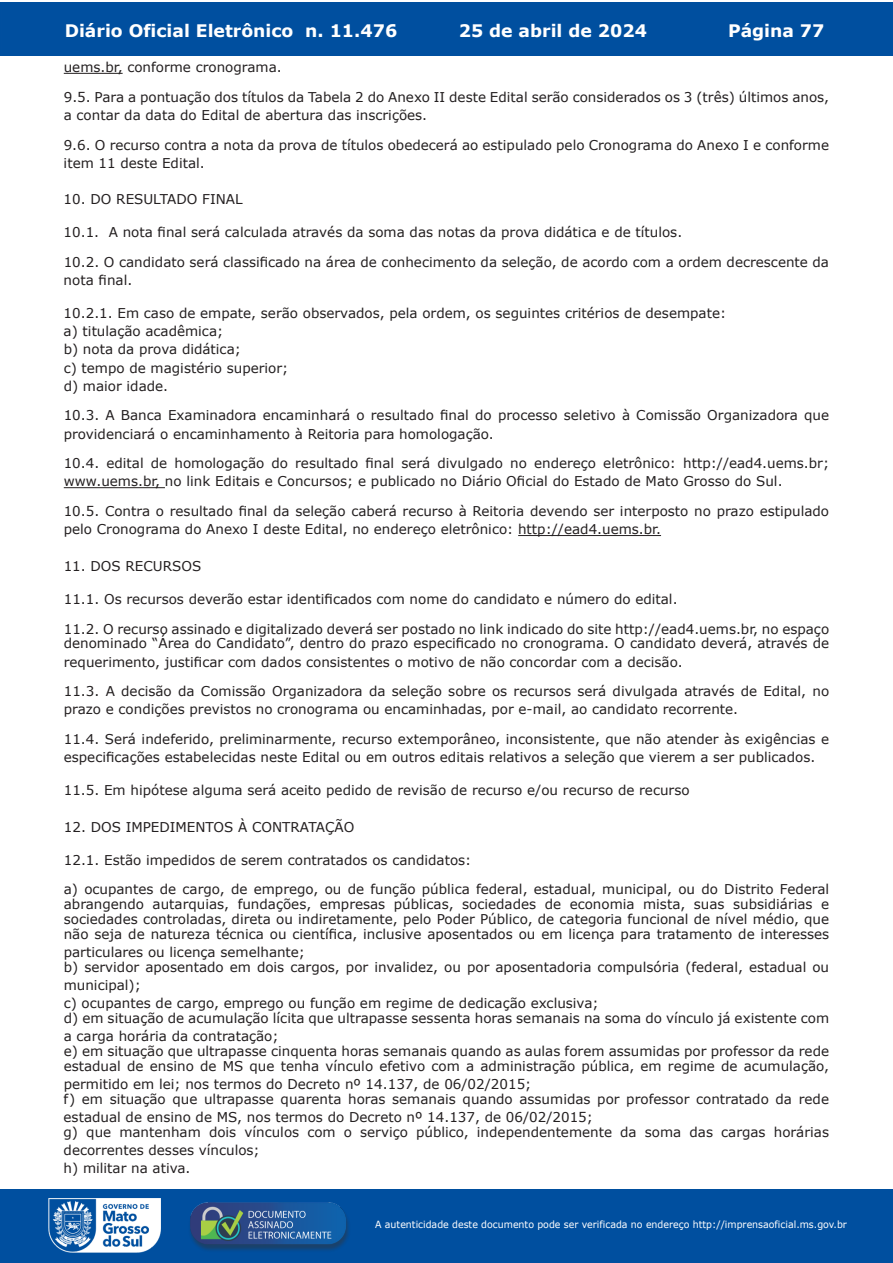
<style>
.page{position:relative;width:893px;height:1263px;background:#fff}
.page>*{position:absolute;margin:0;border:0;box-sizing:border-box;transform-origin:0 0}
.t1{font:700 17.25px "Verdana";color:#fff}
.t2{font:13.5px/18.1px "Verdana";color:#231f20}
.t3{font:9.9px "Verdana";color:#fff;scale:.95 1}
</style>
<div class="page">
<div style="left:0;top:2px;width:893px;height:53px;background:#004f9f"></div>
<div style="left:1px;top:1189px;width:892px;height:74px;background:#004f9f"></div>
<img style="left:49px;top:1198px;width:111px;height:54px">
<img style="left:185px;top:1201px;width:168px;height:54px">
<hr style="left:64px;top:73px;width:59px;height:1px;background:#231f20">
<hr style="left:64px;top:487px;width:101px;height:1px;background:#231f20">
<hr style="left:518px;top:535px;width:143px;height:1px;background:#231f20">
<p class="t1" style="left:65px;top:18px;width:334px">Diário Oficial Eletrônico n. 11.476</p>
<p class="t1" style="left:459px;top:18px;width:190px">25 de abril de 2024</p>
<p class="t1" style="left:728px;top:18px;width:98px">Página 77</p>
<p class="t2" style="left:64px;top:52px;width:767px;line-height:29.7px">uems.br, conforme cronograma.<br>9.5. Para a pontuação dos títulos da Tabela 2 do Anexo II deste Edital serão considerados os 3 (três) últimos anos,</p>
<p class="t2" style="left:64px;top:100px;width:767px;line-height:29.7px">a contar da data do Edital de abertura das inscrições.<br>9.6. O recurso contra a nota da prova de títulos obedecerá ao estipulado pelo Cronograma do Anexo I e conforme</p>
<p class="t2" style="left:64px;top:154px;width:143px">item 11 deste Edital.</p>
<p class="t2" style="left:64px;top:190px;width:180px">10. DO RESULTADO FINAL</p>
<p class="t2" style="left:64px;top:217px;width:767px;line-height:29.7px">10.1. A nota final será calculada através da soma das notas da prova didática e de títulos.<br>10.2. O candidato será classificado na área de conhecimento da seleção, de acordo com a ordem decrescente da</p>
<p class="t2" style="left:64px;top:271px;width:70px">nota final.</p>
<p class="t2" style="left:64px;top:304px;width:664px">10.2.1. Em caso de empate, serão observados, pela ordem, os seguintes critérios de desempate: a) titulação acadêmica;<br>b) nota da prova didática;<br>c) tempo de magistério superior;<br>d) maior idade.</p>
<p class="t2" style="left:64px;top:406px;width:767px">10.3. A Banca Examinadora encaminhará o resultado final do processo seletivo à Comissão Organizadora que providenciará o encaminhamento à Reitoria para homologação.</p>
<p class="t2" style="left:64px;top:454px;width:767px">10.4. edital de homologação do resultado final será divulgado no endereço eletrônico: http://ead4.uems.br; www.uems.br, no link Editais e Concursos; e publicado no Diário Oficial do Estado de Mato Grosso do Sul.</p>
<p class="t2" style="left:64px;top:502px;width:767px">10.5. Contra o resultado final da seleção caberá recurso à Reitoria devendo ser interposto no prazo estipulado pelo Cronograma do Anexo I deste Edital, no endereço eletrônico: http://ead4.uems.br.</p>
<p class="t2" style="left:64px;top:557px;width:139px">11. DOS RECURSOS</p>
<p class="t2" style="left:64px;top:584px;width:767px;line-height:29.7px">11.1. Os recursos deverão estar identificados com nome do candidato e número do edital.<br>11.2. O recurso assinado e digitalizado deverá ser postado no link indicado do site http://ead4.uems.br, no espaço</p>
<p class="t2" style="left:64px;top:634px;width:767px">denominado “Área do Candidato”, dentro do prazo especificado no cronograma. O candidato deverá, através de requerimento, justificar com dados consistentes o motivo de não concordar com a decisão.</p>
<p class="t2" style="left:64px;top:682px;width:767px">11.3. A decisão da Comissão Organizadora da seleção sobre os recursos será divulgada através de Edital, no prazo e condições previstos no cronograma ou encaminhadas, por e-mail, ao candidato recorrente.</p>
<p class="t2" style="left:64px;top:730px;width:767px">11.4. Será indeferido, preliminarmente, recurso extemporâneo, inconsistente, que não atender às exigências e especificações estabelecidas neste Edital ou em outros editais relativos a seleção que vierem a ser publicados.</p>
<p class="t2" style="left:64px;top:781px;width:627px">11.5. Em hipótese alguma será aceito pedido de revisão de recurso e/ou recurso de recurso</p>
<p class="t2" style="left:64px;top:817px;width:292px">12. DOS IMPEDIMENTOS À CONTRATAÇÃO</p>
<p class="t2" style="left:64px;top:850px;width:409px">12.1. Estão impedidos de serem contratados os candidatos:</p>
<p class="t2" style="left:64px;top:882px;width:767px;line-height:14.9px;text-align:justify">a) ocupantes de cargo, de emprego, ou de função pública federal, estadual, municipal, ou do Distrito Federal abrangendo autarquias, fundações, empresas públicas, sociedades de economia mista, suas subsidiárias e sociedades controladas, direta ou indiretamente, pelo Poder Público, de categoria funcional de nível médio, que não seja de natureza técnica ou científica, inclusive aposentados ou em licença para tratamento de interesses</p>
<p class="t2" style="left:64px;top:945px;width:767px;line-height:14.9px">particulares ou licença semelhante;<br>b) servidor aposentado em dois cargos, por invalidez, ou por aposentadoria compulsória (federal, estadual ou</p>
<p class="t2" style="left:64px;top:976px;width:536px">municipal);<br>c) ocupantes de cargo, emprego ou função em regime de dedicação exclusiva;</p>
<p class="t2" style="left:64px;top:1009px;width:767px">d) em situação de acumulação lícita que ultrapasse sessenta horas semanais na soma do vínculo já existente com a carga horária da contratação;</p>
<p class="t2" style="left:64px;top:1043px;width:767px;line-height:14.9px">e) em situação que ultrapasse cinquenta horas semanais quando as aulas forem assumidas por professor da rede estadual de ensino de MS que tenha vínculo efetivo com a administração pública, em regime de acumulação,</p>
<p class="t2" style="left:64px;top:1076px;width:767px;line-height:14.9px">permitido em lei; nos termos do Decreto nº 14.137, de 06/02/2015;<br>f) em situação que ultrapasse quarenta horas semanais quando assumidas por professor contratado da rede</p>
<p class="t2" style="left:64px;top:1109px;width:767px;line-height:14.9px">estadual de ensino de MS, nos termos do Decreto nº 14.137, de 06/02/2015;<br>g) que mantenham dois vínculos com o serviço público, independentemente da soma das cargas horárias</p>
<p class="t2" style="left:64px;top:1141px;width:198px">decorrentes desses vínculos; h) militar na ativa.</p>
<p class="t3" style="left:375px;top:1218px;width:498px">A autenticidade deste documento pode ser verificada no endereço http://imprensaoficial.ms.gov.br</p>
</div>
